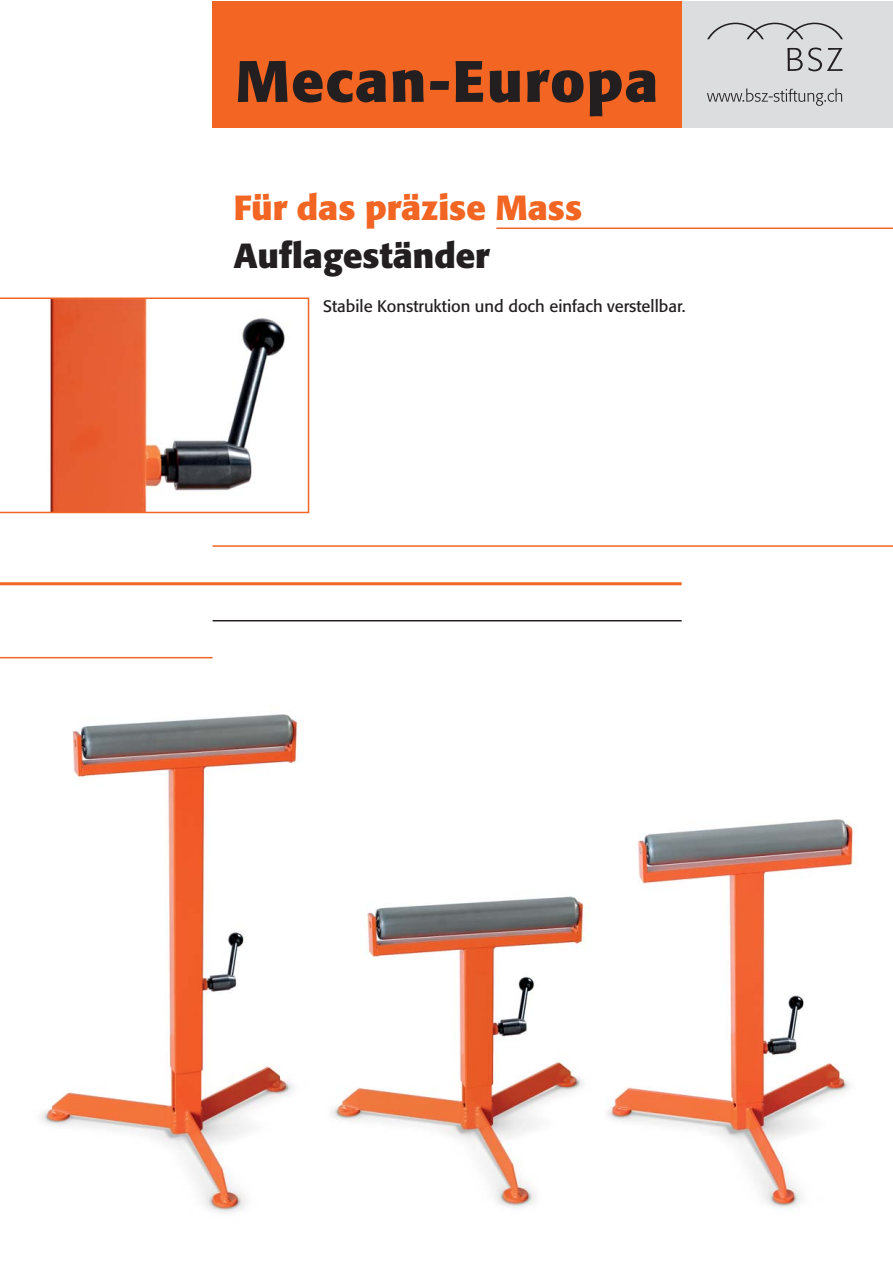
<style>
.page{position:relative;width:893px;height:1263px;background:#fff}
.page>*{position:absolute;margin:0;border:0;box-sizing:border-box;transform-origin:0 0}
.t1{font:700 57.75px "Formata";letter-spacing:.03em;color:#231f20}
.t2{font:700 34.5px "Formata";color:#f26522}
.t3{font:700 34.5px "Formata";color:#231f20}
.t4{font:16.5px "Formata";color:#231f20}
</style>
<div class="page">
<img style="left:39px;top:714px;width:259px;height:500px">
<img style="left:331px;top:896px;width:255px;height:313px">
<img style="left:606px;top:819px;width:248px;height:391px">
<svg style="left:0;top:227px;width:892px;height:287px"></svg>
<div style="left:213px;top:1px;width:469px;height:127px;background:#f26522"></div>
<div style="left:682px;top:1px;width:210px;height:127px;background:#dcddde"></div>
<svg style="left:707px;top:23px;width:136px;height:16px"></svg>
<svg style="left:787px;top:48px;width:56px;height:23px"></svg>
<svg style="left:707px;top:88px;width:135px;height:18px"></svg>
<hr style="left:0;top:657px;width:213px;height:1px;background:#f26522">
<hr style="left:213px;top:545px;width:679px;height:2px;background:#f26522">
<hr style="left:0;top:582px;width:682px;height:3px;background:#f26522">
<hr style="left:213px;top:620px;width:469px;height:1px;background:#231f20">
<h1 class="t1" style="left:236px;top:56px;width:424px">Mecan-Europa</h1>
<h2 class="t2" style="left:234px;top:193px;width:350px">Für das präzise Mass</h2>
<h2 class="t3" style="left:234px;top:241px;width:257px">Auflageständer</h2>
<p class="t4" style="left:323px;top:299px;width:364px">Stabile Konstruktion und doch einfach verstellbar.</p>
</div>
